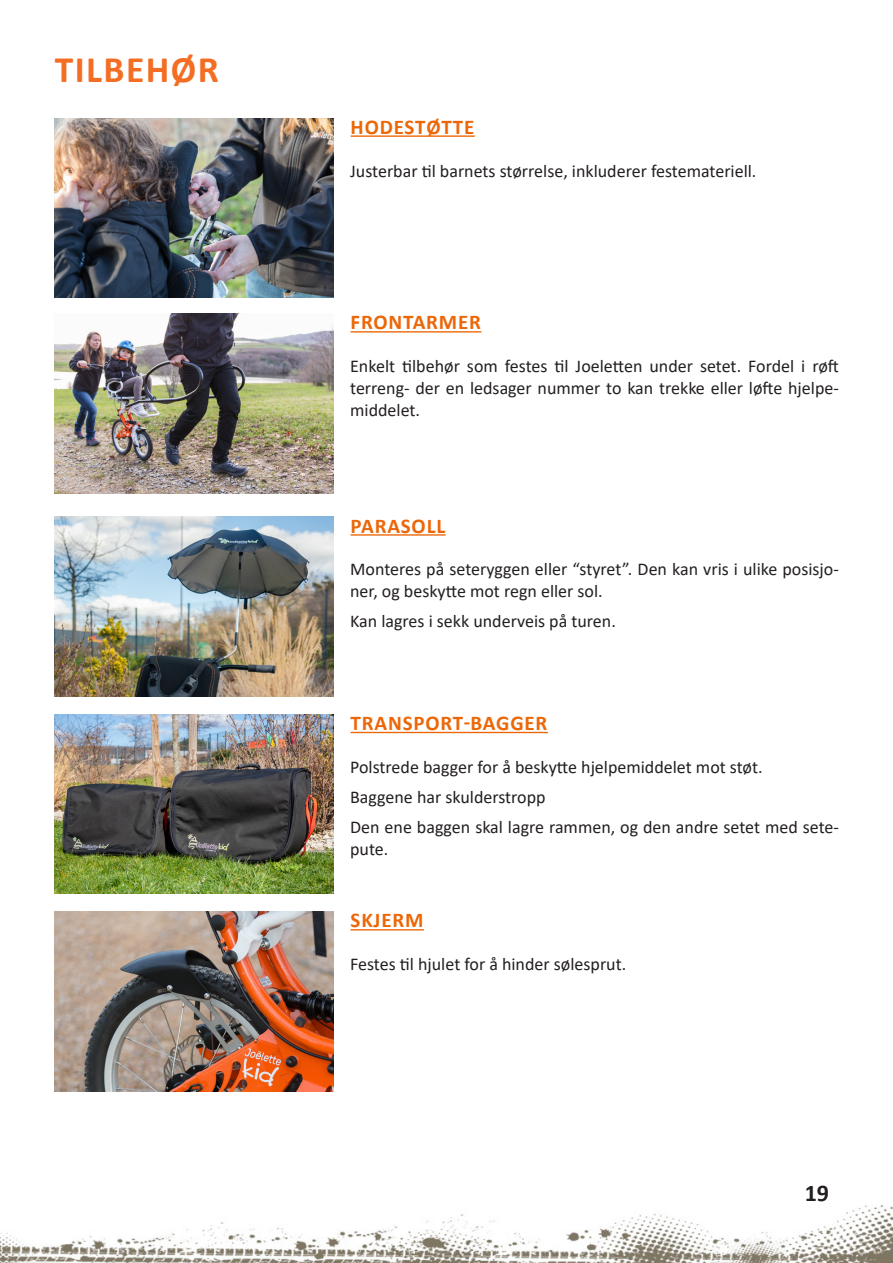
<style>
.page{position:relative;width:893px;height:1263px;background:#fff}
.page>*{position:absolute;margin:0;border:0;box-sizing:border-box;transform-origin:0 0}
.Titre_de_niveau_1{font:700 37.5px "Calibri";letter-spacing:.04em;color:#f36e23}
.t1{font:700 24px "Calibri";color:#231f20}
.Titre_de_niveau_3{font:700 21px "Calibri";letter-spacing:.04em;color:#ec6707}
.Texte_courant{font:18px/21.6px "Calibri";color:#231f20}
</style>
<div class="page">
<img style="left:0;top:1205px;width:893px;height:58px">
<hr style="left:351px;top:135px;width:124px;height:2px;background:#ec6707">
<hr style="left:351px;top:331px;width:130px;height:2px;background:#ec6707">
<hr style="left:351px;top:534px;width:95px;height:2px;background:#ec6707">
<hr style="left:351px;top:732px;width:197px;height:1px;background:#ec6707">
<hr style="left:351px;top:929px;width:73px;height:1px;background:#ec6707">
<img style="left:54px;top:118px;width:279px;height:180px">
<img style="left:54px;top:314px;width:279px;height:179px">
<img style="left:54px;top:517px;width:279px;height:179px">
<img style="left:54px;top:714px;width:279px;height:180px">
<img style="left:54px;top:912px;width:279px;height:179px">
<p class="Titre_de_niveau_1" style="left:55px;top:43px;width:166px">TILBEHØR</p>
<p class="Titre_de_niveau_3" style="left:351px;top:112px;width:125px">HODESTØTTE</p>
<p class="Texte_courant" style="left:350px;top:159px;width:408px">Justerbar til barnets størrelse, inkluderer festemateriell.</p>
<p class="Titre_de_niveau_3" style="left:351px;top:308px;width:132px">FRONTARMER</p>
<p class="Texte_courant" style="left:350px;top:355px;width:490px;text-align:justify">Enkelt tilbehør som festes til Joeletten under setet. Fordel i røft terreng- der en ledsager nummer to kan trekke eller løfte hjelpe&shy;middelet.</p>
<p class="Titre_de_niveau_3" style="left:351px;top:511px;width:96px">PARASOLL</p>
<p class="Texte_courant" style="left:350px;top:558px;width:490px">Monteres på seteryggen eller “styret”. Den kan vris i ulike posisjo&shy;ner, og beskytte mot regn eller sol.</p>
<p class="Texte_courant" style="left:350px;top:610px;width:267px">Kan lagres i sekk underveis på turen.</p>
<p class="Titre_de_niveau_3" style="left:351px;top:708px;width:198px">TRANSPORT-BAGGER</p>
<p class="Texte_courant" style="left:350px;top:756px;width:414px">Polstrede bagger for å beskytte hjelpemiddelet mot støt.</p>
<p class="Texte_courant" style="left:350px;top:786px;width:197px">Baggene har skulderstropp</p>
<p class="Texte_courant" style="left:350px;top:816px;width:490px">Den ene baggen skal lagre rammen, og den andre setet med sete&shy;pute.</p>
<p class="Titre_de_niveau_3" style="left:351px;top:906px;width:74px">SKJERM</p>
<p class="Texte_courant" style="left:350px;top:953px;width:278px">Festes til hjulet for å hinder sølesprut.</p>
<h2 class="t1" style="left:805px;top:1176px;width:26px">19</h2>
</div>
